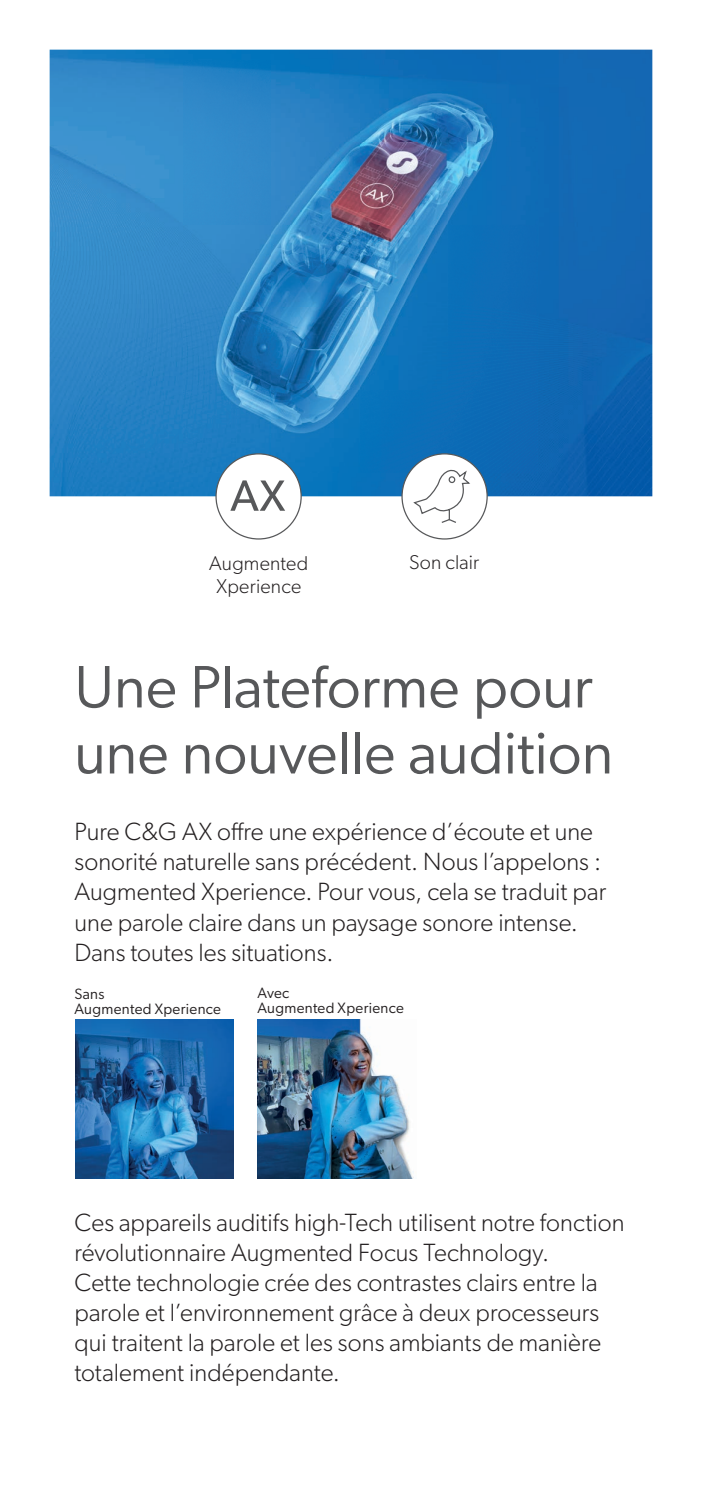
<style>
.page{position:relative;width:702px;height:1489px;background:#fff}
.page>*{position:absolute;margin:0;border:0;box-sizing:border-box;transform-origin:0 0}
.t1{font:60px/66px "Gibson";letter-spacing:.005em;color:#57585a}
.t2{font:300 25px/30px "Gibson";letter-spacing:.005em;color:#231f20}
.t3{font:300 20px/22.5px "Gibson";letter-spacing:.015em;color:#231f20;text-align:center}
.t4{font:15px/15px "Gibson";letter-spacing:.025em;color:#231f20}
</style>
<div class="page">
<img style="left:50px;top:50px;width:602px;height:446px">
<img style="left:183px;top:60px;width:354px;height:412px">
<img style="left:75px;top:1019px;width:159px;height:159px">
<img style="left:257px;top:1019px;width:157px;height:159px">
<div style="left:402px;top:454px;width:85px;height:85px;background:#fff;border-radius:50%"></div>
<svg style="left:413px;top:469px;width:57px;height:54px"></svg>
<div style="left:216px;top:454px;width:85px;height:85px;background:#fff;border-radius:50%"></div>
<svg style="left:230px;top:480px;width:55px;height:30px"></svg>
<p class="t3" style="left:209px;top:551px;width:101px">Augmented<br>Xperience</p>
<p class="t3" style="left:409px;top:550px;width:72px">Son clair</p>
<h1 class="t1" style="left:74px;top:653px;width:540px">Une Plateforme pour une nouvelle audition</h1>
<p class="t2" style="left:74px;top:816px;width:533px">Pure C&amp;G AX offre une expérience d’écoute et une sonorité naturelle sans précédent. Nous l’appelons :<br>Augmented Xperience. Pour vous, cela se traduit par une parole claire dans un paysage sonore intense.<br>Dans toutes les situations.</p>
<p class="t4" style="left:74px;top:986px;width:148px">Sans<br>Augmented Xperience</p>
<p class="t4" style="left:257px;top:984px;width:148px">Avec<br>Augmented Xperience</p>
<p class="t2" style="left:74px;top:1206px;width:551px">Ces appareils auditifs high-Tech utilisent notre fonction révolutionnaire Augmented Focus Technology.<br>Cette technologie crée des contrastes clairs entre la parole et l’environnement grâce à deux processeurs qui traitent la parole et les sons ambiants de manière totalement indépendante.</p>
</div>
